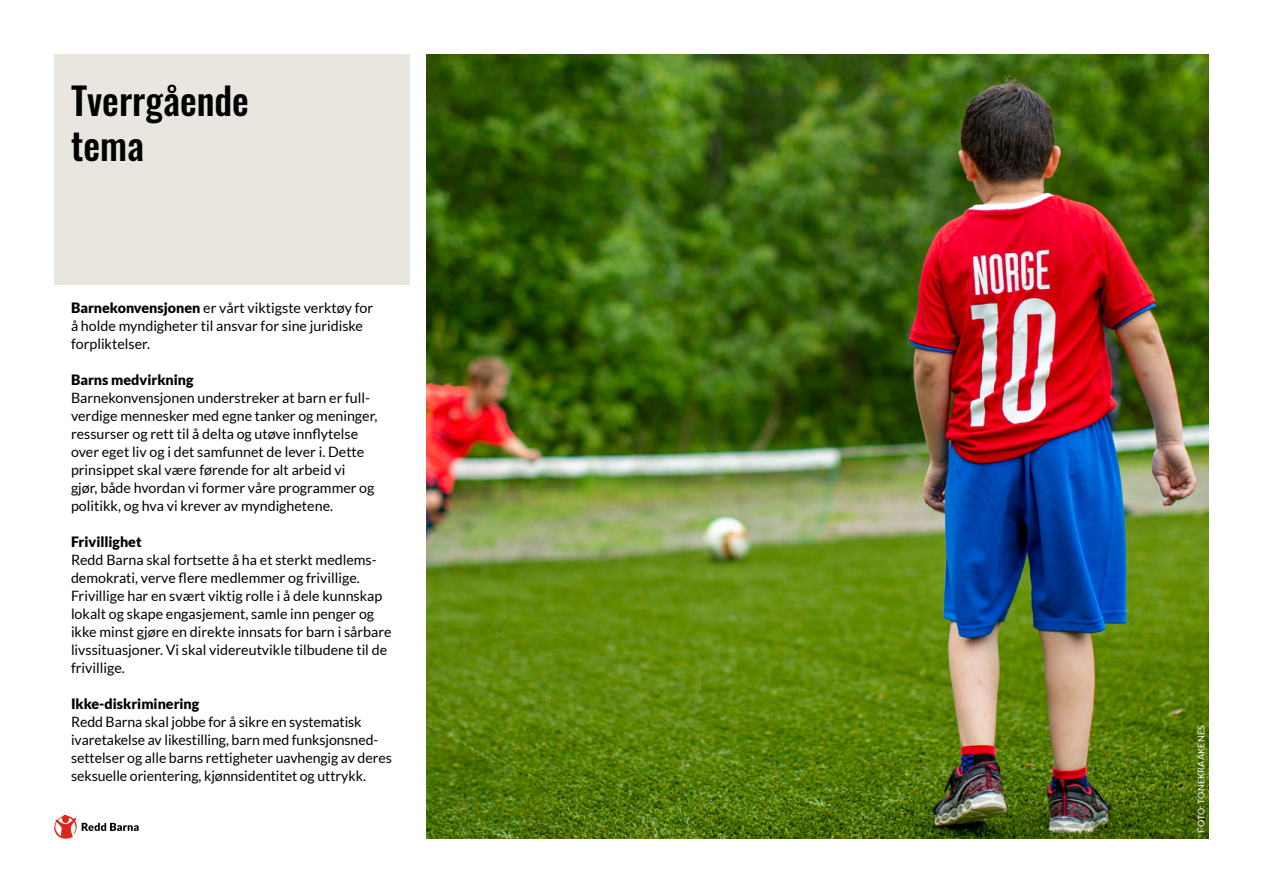
<style>
.page{position:relative;width:1263px;height:893px;background:#fff}
.page>*{position:absolute;margin:0;border:0;box-sizing:border-box;transform-origin:0 0}
.t1{font:500 37.5px/45px "Oswald";color:#000}
.copy{font:14.25px/18px "Lato";color:#000}
.copy-2{font:900 14.25px "Lato";color:#000}
.copy-3{font:9px "Lato";letter-spacing:.02em;color:#fff}
.s1{font-weight:900}
</style>
<div class="page">
<div style="left:54px;top:54px;width:356px;height:231px;background:#e8e6de"></div>
<img style="left:427px;top:54px;width:782px;height:785px">
<svg style="left:54px;top:815px;width:85px;height:24px"></svg>
<p class="t1" style="left:71px;top:74px;width:179px">Tverrgående tema</p>
<p class="copy" style="left:71px;top:299px;width:304px"><span class="s1">Barnekonvensjonen</span> er vårt viktigste verktøy for å holde myndigheter til ansvar for sine juridiske forpliktelser.</p>
<p class="copy" style="left:71px;top:371px;width:308px"><span class="s1">Barns medvirkning<br></span>Barnekonvensjonen understreker at barn er full&shy;verdige mennesker med egne tanker og meninger, ressurser og rett til å delta og utøve innflytelse over eget liv og i det samfunnet de lever i. Dette prinsippet skal være førende for alt arbeid vi<br>gjør, både hvordan vi former våre programmer og politikk, og hva vi krever av myndighetene.</p>
<p class="copy-2" style="left:71px;top:534px;width:72px">Frivillighet</p>
<p class="copy" style="left:71px;top:551px;width:322px">Redd Barna skal fortsette å ha et sterkt medlems&shy;demokrati, verve flere medlemmer og frivillige.<br>Frivillige har en svært viktig rolle i å dele kunnskap lokalt og skape engasjement, samle inn penger og ikke minst gjøre en direkte innsats for barn i sårbare livssituasjoner. Vi skal videreutvikle tilbudene til de frivillige.</p>
<p class="copy-2" style="left:71px;top:696px;width:130px">Ikke-diskriminering</p>
<p class="copy" style="left:71px;top:713px;width:322px">Redd Barna skal jobbe for å sikre en systematisk ivaretakelse av likestilling, barn med funksjonsned&shy;settelser og alle barns rettigheter uavhengig av deres seksuelle orientering, kjønnsidentitet og uttrykk.</p>
<p class="copy-3" style="left:1196px;top:833px;width:109px;rotate:-90deg">FOTO: TONEKRAAKENES</p>
</div>
